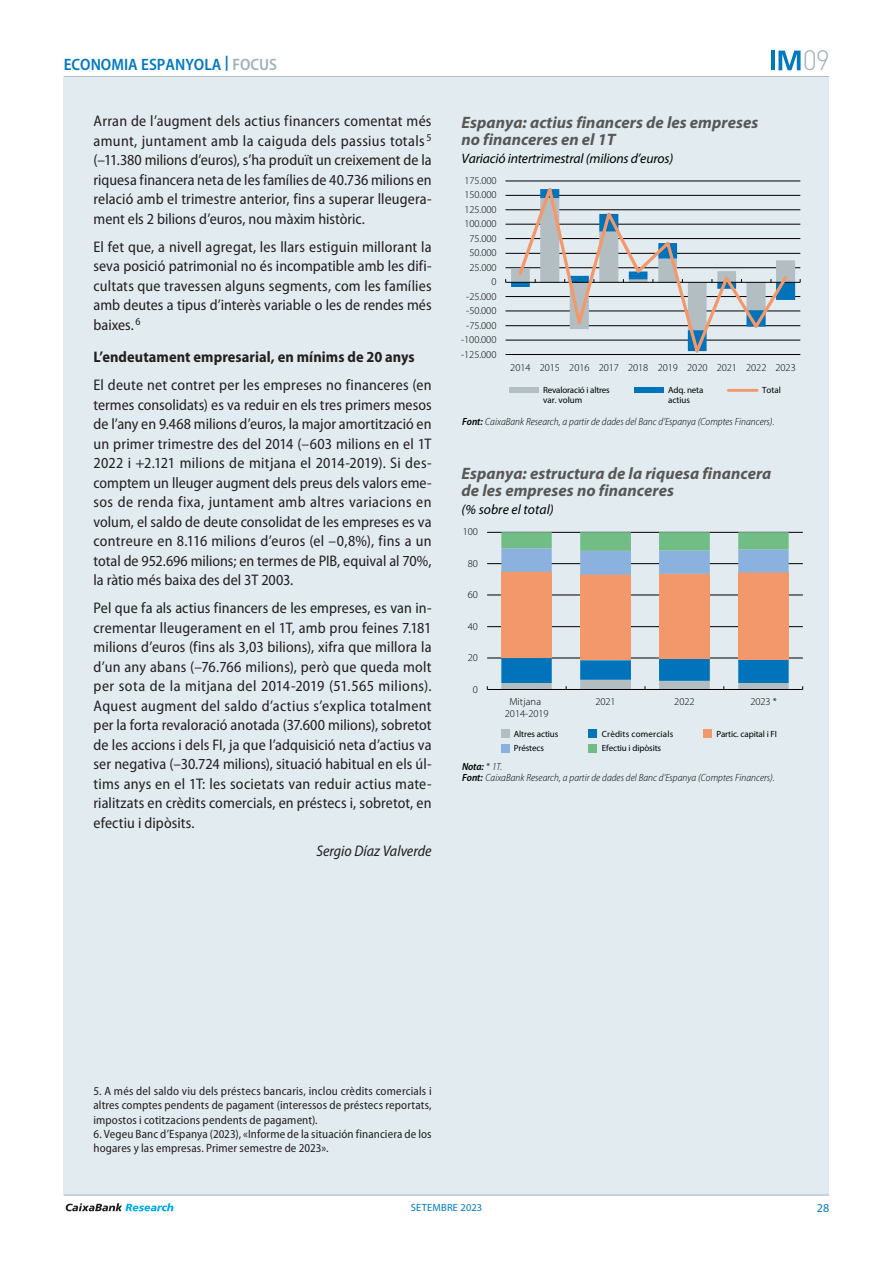
<style>
.page{position:relative;width:893px;height:1263px;background:#fff}
.page>*{position:absolute;margin:0;border:0;box-sizing:border-box;transform-origin:0 0}
.t1{font:300 27.6px "DIN Pro";color:#a1b3b9}
.t2{font:italic 700 16.5px/16.5px "Myriad Pro";letter-spacing:.005em;color:#575756}
.t3{font:600 semi-condensed 16.5px "Myriad Pro";color:#0079c2}
.Texto_Focus{font:semi-condensed 15.3px/19.5px "Myriad Pro";color:#231f20;text-align:justify}
.Subtitulo_Focus{font:700 semi-condensed 15.3px "Myriad Pro";letter-spacing:.005em;color:#231f20}
.Firma_Focus{font:italic semi-condensed 15.3px "Myriad Pro";color:#231f20}
.t4{font:italic 13.65px "Myriad Pro";letter-spacing:-.01em;color:#000}
.Notas_Focus{font:semi-condensed 12px/14.2px "Myriad Pro";letter-spacing:.01em;color:#231f20;text-align:justify}
.t5{font:12px "Myriad Pro";color:#0079c2}
.t6{font:300 10.5px/11.9px "Myriad Pro";letter-spacing:-.005em;color:#000;text-align:center}
.t7{font:italic 300 semi-condensed 10.5px/11.6px "Myriad Pro";letter-spacing:.005em;color:#000}
.t8{font:10.5px "Myriad Pro";letter-spacing:.02em;color:#0079c2}
.t9{font:9px/10.1px "Myriad Pro";letter-spacing:-.01em;color:#000}
.t10{font:9px "Myriad Pro";letter-spacing:.02em;color:#000}
.s1{color:#a1b3b9}
.s2{font-weight:600}
</style>
<div class="page">
<hr style="left:64px;top:76px;width:765px;height:1px;background:#a1b3b9">
<div style="left:64px;top:77px;width:765px;height:1118px;background:#e2ebf0"></div>
<hr style="left:64px;top:1195px;width:765px;height:1px;background:#a1b3b9">
<svg style="left:66px;top:1203px;width:107px;height:8px"></svg>
<svg style="left:778px;top:51px;width:23px;height:19px"></svg>
<hr style="left:771px;top:51px;width:4px;height:19px;background:#0079c2">
<hr style="left:505px;top:354px;width:295px;height:1px;background:#000">
<hr style="left:505px;top:340px;width:295px;height:1px;background:#000">
<hr style="left:505px;top:195px;width:295px;height:1px;background:#000">
<hr style="left:505px;top:181px;width:295px;height:1px;background:#000">
<svg style="left:505px;top:209px;width:296px;height:118px"></svg>
<svg style="left:516px;top:181px;width:274px;height:172px"></svg>
<div style="left:509px;top:388px;width:29px;height:5px;background:#b2bec2"></div>
<div style="left:634px;top:388px;width:29px;height:5px;background:#0073bb"></div>
<hr style="left:728px;top:389px;width:29px;height:3px;background:#f3986b">
<hr style="left:487px;top:658px;width:316px;height:1px;background:#000">
<hr style="left:487px;top:626px;width:316px;height:1px;background:#000">
<hr style="left:487px;top:595px;width:316px;height:1px;background:#000">
<hr style="left:487px;top:563px;width:316px;height:1px;background:#000">
<hr style="left:487px;top:532px;width:316px;height:1px;background:#000">
<div style="left:738px;top:572px;width:51px;height:88px;background:#f3986b"></div>
<div style="left:659px;top:574px;width:51px;height:85px;background:#f3986b"></div>
<div style="left:580px;top:575px;width:51px;height:85px;background:#f3986b"></div>
<div style="left:501px;top:572px;width:51px;height:86px;background:#f3986b"></div>
<svg style="left:501px;top:532px;width:288px;height:43px"></svg>
<hr style="left:487px;top:689px;width:316px;height:1px;background:#000">
<svg style="left:501px;top:658px;width:288px;height:31px"></svg>
<div style="left:501px;top:729px;width:8px;height:8px;background:#b2bec2"></div>
<div style="left:589px;top:729px;width:8px;height:8px;background:#0073bb"></div>
<div style="left:703px;top:729px;width:9px;height:8px;background:#f3986b"></div>
<div style="left:501px;top:744px;width:8px;height:8px;background:#8bb2df"></div>
<div style="left:589px;top:744px;width:8px;height:8px;background:#72bd86"></div>
<p class="t3" style="left:64px;top:55px;width:215px">ECONOMIA ESPANYOLA <sup>|</sup> <span class="s1">FOCUS</span></p>
<p class="Texto_Focus" style="left:94px;top:112px;width:340px">Arran de l’augment dels actius financers comentat més amunt, juntament amb la caiguda dels passius totals <sup>5 </sup>(–11.380 milions d’euros), s’ha produït un creixement de la riquesa financera neta de les famílies de 40.736 milions en relació amb el trimestre anterior, fins a superar lleugera&shy;ment els 2 bilions d’euros, nou màxim històric.</p>
<p class="Texto_Focus" style="left:94px;top:237px;width:340px">El fet que, a nivell agregat, les llars estiguin millorant la seva posició patrimonial no és incompatible amb les difi&shy;cultats que travessen alguns segments, com les famílies amb deutes a tipus d’interès variable o les de rendes més baixes. <sup>6</sup></p>
<p class="Subtitulo_Focus" style="left:94px;top:348px;width:323px">L’endeutament empresarial, en mínims de 20 anys</p>
<p class="Texto_Focus" style="left:94px;top:376px;width:340px">El deute net contret per les empreses no financeres (en termes consolidats) es va reduir en els tres primers mesos de l’any en 9.468 milions d’euros, la major amortització en un primer trimestre des del 2014 (–603 milions en el 1T 2022 i +2.121 milions de mitjana el 2014-2019). Si des&shy;comptem un lleuger augment dels preus dels valors eme&shy;sos de renda fixa, juntament amb altres variacions en volum, el saldo de deute consolidat de les empreses es va contreure en 8.116 milions d’euros (el –0,8%), fins a un total de 952.696 milions; en termes de PIB, equival al 70%, la ràtio més baixa des del 3T 2003.</p>
<p class="Texto_Focus" style="left:94px;top:599px;width:340px">Pel que fa als actius financers de les empreses, es van in&shy;crementar lleugerament en el 1T, amb prou feines 7.181 milions d’euros (fins als 3,03 bilions), xifra que millora la d’un any abans (–76.766 milions), però que queda molt per sota de la mitjana del 2014-2019 (51.565 milions).<br>Aquest augment del saldo d’actius s’explica totalment per la forta revaloració anotada (37.600 milions), sobretot de les accions i dels FI, ja que l’adquisició neta d’actius va ser negativa (–30.724 milions), situació habitual en els úl&shy;tims anys en el 1T: les societats van reduir actius mate&shy;rialitzats en crèdits comercials, en préstecs i, sobretot, en efectiu i dipòsits.</p>
<p class="Firma_Focus" style="left:317px;top:842px;width:117px">Sergio Díaz Valverde</p>
<h1 class="t1" style="left:803px;top:39px;width:29px">09</h1>
<p class="t2" style="left:461px;top:114px;width:298px">Espanya: actius financers de les empreses no financeres en el 1T</p>
<p class="t4" style="left:461px;top:151px;width:213px">Variació intertrimestral (milions d’euros)</p>
<p class="t6" style="left:464px;top:175px;width:34px">175.000</p>
<p class="t6" style="left:464px;top:189px;width:34px">150.000</p>
<p class="t6" style="left:464px;top:204px;width:34px">125.000</p>
<p class="t6" style="left:464px;top:218px;width:34px">100.000</p>
<p class="t6" style="left:469px;top:233px;width:29px">75.000</p>
<p class="t6" style="left:469px;top:247px;width:29px">50.000</p>
<p class="t6" style="left:469px;top:262px;width:29px">25.000</p>
<p class="t6" style="left:491px;top:276px;width:7px">0</p>
<p class="t6" style="left:466px;top:290px;width:32px">-25.000</p>
<p class="t6" style="left:466px;top:305px;width:32px">-50.000</p>
<p class="t6" style="left:466px;top:319px;width:32px">-75.000</p>
<p class="t6" style="left:461px;top:334px;width:37px">-100.000</p>
<p class="t6" style="left:461px;top:348px;width:37px">-125.000</p>
<p class="t6" style="left:510px;top:362px;width:287px">2014 2015 2016 2017 2018 2019 2020 2021 2022 2023</p>
<p class="t9" style="left:543px;top:385px;width:68px">Revaloració i altres var. volum</p>
<p class="t9" style="left:668px;top:385px;width:37px">Adq. neta actius</p>
<p class="t9" style="left:762px;top:385px;width:20px">Total</p>
<p class="t7" style="left:462px;top:416px;width:314px"><span class="s2">Font:</span> CaixaBank Research, a partir de dades del Banc d’Espanya (Comptes Financers).</p>
<p class="t2" style="left:461px;top:466px;width:311px">Espanya: estructura de la riquesa financera de les empreses no financeres</p>
<p class="t4" style="left:461px;top:501px;width:94px">(% sobre el total)</p>
<p class="t6" style="left:463px;top:526px;width:17px">100</p>
<p class="t6" style="left:468px;top:557px;width:12px">80</p>
<p class="t6" style="left:468px;top:589px;width:12px">60</p>
<p class="t6" style="left:468px;top:620px;width:12px">40</p>
<p class="t6" style="left:468px;top:652px;width:12px">20</p>
<p class="t6" style="left:473px;top:683px;width:7px">0</p>
<p class="t6" style="left:505px;top:696px;width:45px">Mitjana<br>2014-2019</p>
<p class="t6" style="left:595px;top:696px;width:22px">2021</p>
<p class="t6" style="left:674px;top:696px;width:22px">2022</p>
<p class="t6" style="left:750px;top:696px;width:28px">2023 *</p>
<p class="t9" style="left:514px;top:729px;width:46px">Altres actius</p>
<p class="t10" style="left:602px;top:729px;width:73px">Crèdits comercials</p>
<p class="t9" style="left:716px;top:729px;width:62px">Partic. capital i FI</p>
<p class="t9" style="left:514px;top:743px;width:32px">Préstecs</p>
<p class="t9" style="left:602px;top:743px;width:61px">Efectiu i dipòsits</p>
<p class="t7" style="left:462px;top:761px;width:314px"><span class="s2">Nota:</span> * 1T.<br><span class="s2">Font:</span> CaixaBank Research, a partir de dades del Banc d’Espanya (Comptes Financers).</p>
<p class="Notas_Focus" style="left:94px;top:1084px;width:340px">5. A més del saldo viu dels préstecs bancaris, inclou crèdits comercials i altres comptes pendents de pagament (interessos de préstecs reportats, impostos i cotitzacions pendents de pagament).</p>
<p class="Notas_Focus" style="left:94px;top:1127px;width:340px">6. Vegeu Banc d’Espanya (2023), «Informe de la situación financiera de los hogares y las empresas. Primer semestre de 2023».</p>
<p class="t8" style="left:411px;top:1202px;width:73px">SETEMBRE 2023</p>
<p class="t5" style="left:817px;top:1202px;width:14px">28</p>
</div>
